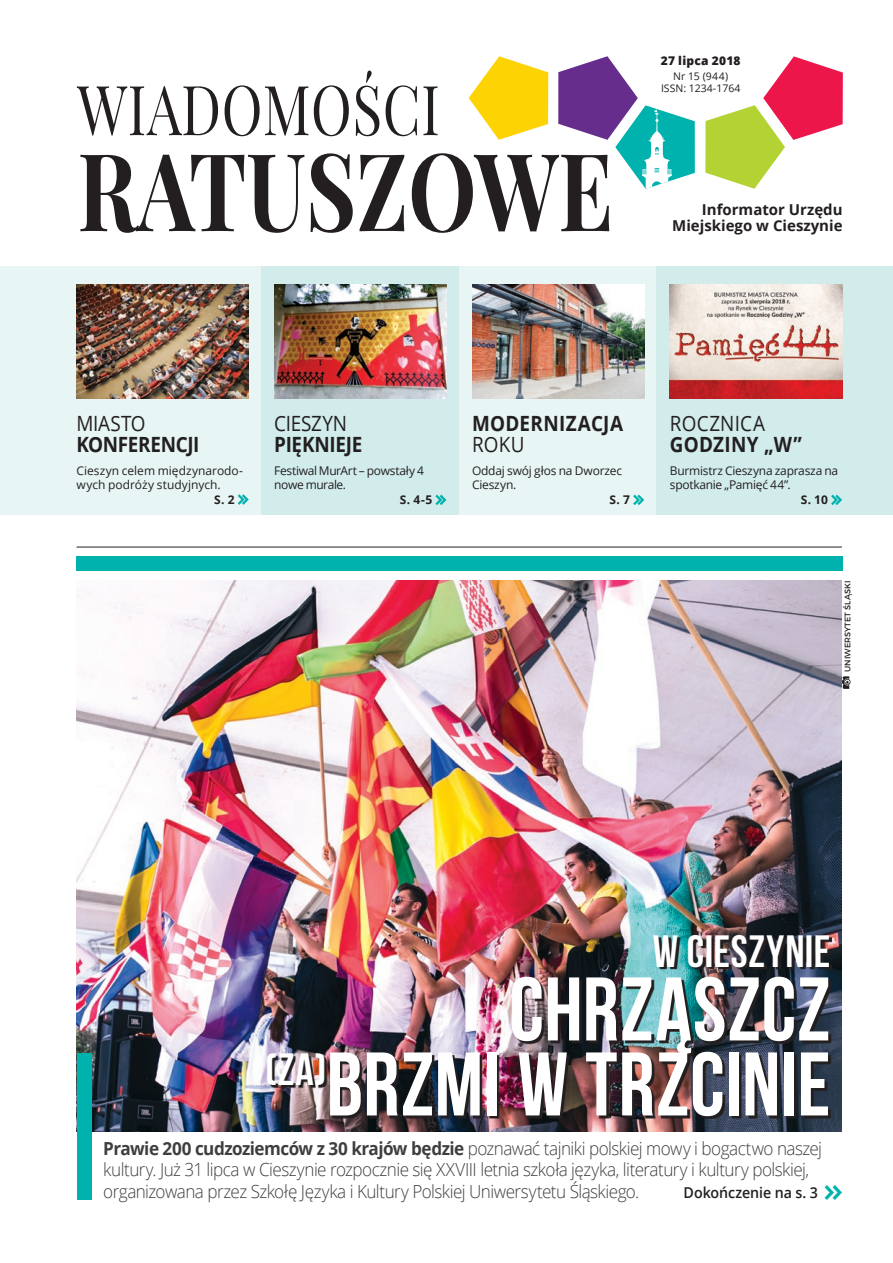
<style>
.page{position:relative;width:893px;height:1263px;background:#fff}
.page>*{position:absolute;margin:0;border:0;box-sizing:border-box;transform-origin:0 0}
.TYT_big_bold{font:700 90px/75px "Bebas Neue";letter-spacing:.005em;color:#fff;text-align:right}
.TYT_big_bold-2{font:700 45px "Bebas Neue";letter-spacing:.015em;color:#fff}
._1_zaj_tyt{font:700 21px/20.7px "Open Sans";color:#231f20;scale:.9 1}
._1_zaj_tyt-2{font:700 21px/20.7px "Open Sans";letter-spacing:-.02em;color:#231f20;scale:.9 1}
.LEAD_light{font:300 18px/21.6px "Open Sans";letter-spacing:-.03em;color:#3e3e3f;scale:.95 1}
.t1{font:700 15px/16.5px "Open Sans";color:#231f20;text-align:right}
.LEAD_light-2{font:600 15px "Open Sans";letter-spacing:-.005em;color:#231f20;scale:.95 1}
._1_zaj_tekst{font:12px/14.4px "Open Sans";letter-spacing:-.015em;color:#231f20}
._1_zaj_tekst-2{font:12px/14.4px "Open Sans";letter-spacing:-.035em;color:#231f20}
.Zaj_1_odeslanie{font:700 12px "Open Sans";color:#231f20}
.t2{font:800 12px "Open Sans";letter-spacing:.02em;color:#231f20}
.t3{font:10.5px "Open Sans";color:#231f20}
.FOTO_autor{font:8.1px "Montserrat";letter-spacing:.01em;color:#231f20}
.s1{font-weight:400}
.s2{font-weight:700}
</style>
<div class="page">
<img style="left:77px;top:580px;width:765px;height:551px">
<div style="left:77px;top:556px;width:766px;height:15px;background:#00b2ad"></div>
<hr style="left:77px;top:547px;width:765px;height:1px;background:#231f20">
<svg style="left:705px;top:56px;width:138px;height:133px"></svg>
<svg style="left:77px;top:56px;width:618px;height:177px"></svg>
<img style="left:270px;top:937px;width:561px;height:181px">
<div style="left:0;top:267px;width:261px;height:248px;background:#e7f5f4"></div>
<div style="left:459px;top:267px;width:198px;height:248px;background:#e7f5f4"></div>
<div style="left:261px;top:267px;width:198px;height:248px;background:#d1eceb"></div>
<div style="left:657px;top:267px;width:236px;height:248px;background:#d1eceb"></div>
<svg style="left:831px;top:495px;width:11px;height:10px"></svg>
<img style="left:670px;top:285px;width:172px;height:114px">
<img style="left:77px;top:285px;width:172px;height:114px">
<img style="left:472px;top:285px;width:172px;height:114px">
<img style="left:274px;top:285px;width:172px;height:114px">
<svg style="left:238px;top:494px;width:11px;height:11px"></svg>
<svg style="left:633px;top:495px;width:11px;height:10px"></svg>
<svg style="left:435px;top:495px;width:11px;height:10px"></svg>
<div style="left:77px;top:1053px;width:15px;height:146px;background:#00b2ad"></div>
<svg style="left:842px;top:676px;width:8px;height:13px"></svg>
<p class="t2" style="left:661px;top:52px;width:81px">27 lipca 2018</p>
<p class="t3" style="left:673px;top:69px;width:56px">Nr 15 (944)</p>
<p class="t3" style="left:661px;top:81px;width:81px">ISSN: 1234-1764</p>
<p class="t1" style="left:672px;top:201px;width:172px">Informator Urzędu<br>Miejskiego w Cieszynie</p>
<p class="_1_zaj_tyt-2" style="left:77px;top:412px;width:138px"><span class="s1">MIASTO<br></span>KONFERENCJI</p>
<p class="_1_zaj_tekst" style="left:77px;top:463px;width:168px">Cieszyn celem międzynarodo&shy;wych podróży studyjnych.</p>
<p class="Zaj_1_odeslanie" style="left:214px;top:491px;width:22px">S. 2</p>
<p class="_1_zaj_tyt" style="left:274px;top:413px;width:99px"><span class="s1">CIESZYN<br></span>PIĘKNIEJE</p>
<p class="_1_zaj_tekst-2" style="left:274px;top:463px;width:151px">Festiwal MurArt – powstały 4 nowe murale.</p>
<p class="Zaj_1_odeslanie" style="left:400px;top:491px;width:34px">S. 4-5</p>
<p class="_1_zaj_tyt" style="left:472px;top:413px;width:169px">MODERNIZACJA<br><span class="s1">ROKU</span></p>
<p class="_1_zaj_tekst" style="left:472px;top:463px;width:152px">Oddaj swój głos na Dworzec<br>Cieszyn.</p>
<p class="Zaj_1_odeslanie" style="left:610px;top:491px;width:22px">S. 7</p>
<p class="_1_zaj_tyt" style="left:670px;top:413px;width:148px"><span class="s1">ROCZNICA<br></span>GODZINY „W”</p>
<p class="_1_zaj_tekst" style="left:670px;top:463px;width:170px">Burmistrz Cieszyna zaprasza na spotkanie „Pamięć 44”.</p>
<p class="Zaj_1_odeslanie" style="left:801px;top:491px;width:29px">S. 10</p>
<p class="FOTO_autor" style="left:843px;top:672px;width:93px;rotate:-90deg">UNIWERSYTET ŚLĄSKI</p>
<p class="TYT_big_bold-2" style="left:653px;top:926px;width:179px">W CIESZYNIE</p>
<p class="TYT_big_bold" style="left:265px;top:971px;width:567px">CHRZĄSZCZ <sup>(za)</sup>BRZMI W TRZCINIE</p>
<p class="LEAD_light" style="left:103px;top:1137px;width:758px"><span class="s2">Prawie 200 cudzoziemców z 30 krajów będzie</span> poznawać tajniki polskiej mowy i bogactwo naszej kultury. Już 31 lipca w Cieszynie rozpocznie się XXVIII letnia szkoła języka, literatury i kultury polskiej, organizowana przez Szkołę Języka i Kultury Polskiej Uniwersytetu Śląskiego.</p>
<p class="LEAD_light-2" style="left:684px;top:1182px;width:143px">Dokończenie na s. 3</p>
</div>
